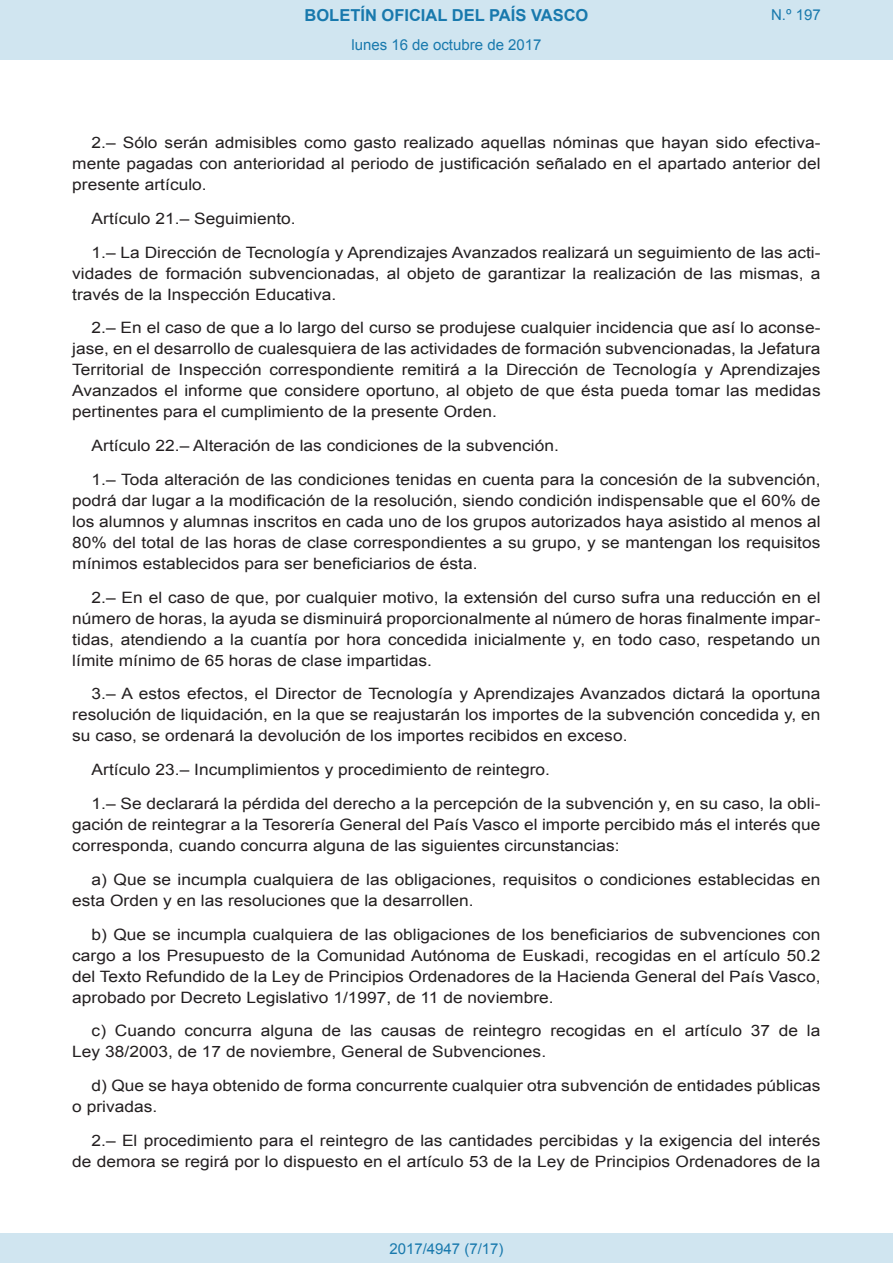
<style>
.page{position:relative;width:893px;height:1263px;background:#fff}
.page>*{position:absolute;margin:0;border:0;box-sizing:border-box;transform-origin:0 0}
.t1{font:700 16.5px "Arial";color:#1879ad}
.BOPVDetalle{font:15.6px/21px "Arial";color:#231f20;text-align:justify;scale:1.11 1}
.Paginacion_Centro{font:15px "Arial";color:#1879ad}
</style>
<div class="page">
<div style="left:0;top:0;width:893px;height:60px;background:#d0e5f0"></div>
<div style="left:0;top:1233px;width:893px;height:30px;background:#d0e5f0"></div>
<p class="t1" style="left:305px;top:4px;width:285px">BOLETÍN OFICIAL DEL PAÍS VASCO</p>
<p class="Paginacion_Centro" style="left:351px;top:35px;width:192px">lunes 16 de octubre de 2017</p>
<p class="Paginacion_Centro" style="left:771px;top:5px;width:51px">N.º 197</p>
<p class="BOPVDetalle" style="left:72px;top:132px;width:676px;text-indent:19px">2.– Sólo serán admisibles como gasto realizado aquellas nóminas que hayan sido efectiva&shy;mente pagadas con anterioridad al periodo de justificación señalado en el apartado anterior del presente artículo.</p>
<p class="BOPVDetalle" style="left:92px;top:208px;width:185px">Artículo 21.– Seguimiento.</p>
<p class="BOPVDetalle" style="left:72px;top:242px;width:676px;text-indent:19px">1.– La Dirección de Tecnología y Aprendizajes Avanzados realizará un seguimiento de las acti&shy;vidades de formación subvencionadas, al objeto de garantizar la realización de las mismas, a través de la Inspección Educativa.</p>
<p class="BOPVDetalle" style="left:72px;top:318px;width:676px;text-indent:19px">2.– En el caso de que a lo largo del curso se produjese cualquier incidencia que así lo aconse&shy;jase, en el desarrollo de cualesquiera de las actividades de formación subvencionadas, la Jefatura Territorial de Inspección correspondiente remitirá a la Dirección de Tecnología y Aprendizajes Avanzados el informe que considere oportuno, al objeto de que ésta pueda tomar las medidas pertinentes para el cumplimiento de la presente Orden.</p>
<p class="BOPVDetalle" style="left:92px;top:435px;width:422px">Artículo 22.– Alteración de las condiciones de la subvención.</p>
<p class="BOPVDetalle" style="left:72px;top:469px;width:676px;text-indent:19px">1.– Toda alteración de las condiciones tenidas en cuenta para la concesión de la subvención, podrá dar lugar a la modificación de la resolución, siendo condición indispensable que el 60% de los alumnos y alumnas inscritos en cada uno de los grupos autorizados haya asistido al menos al 80% del total de las horas de clase correspondientes a su grupo, y se mantengan los requisitos mínimos establecidos para ser beneficiarios de ésta.</p>
<p class="BOPVDetalle" style="left:72px;top:587px;width:676px;text-indent:19px">2.– En el caso de que, por cualquier motivo, la extensión del curso sufra una reducción en el número de horas, la ayuda se disminuirá proporcionalmente al número de horas finalmente impar&shy;tidas, atendiendo a la cuantía por hora concedida inicialmente y, en todo caso, respetando un límite mínimo de 65 horas de clase impartidas.</p>
<p class="BOPVDetalle" style="left:72px;top:684px;width:676px;text-indent:19px">3.– A estos efectos, el Director de Tecnología y Aprendizajes Avanzados dictará la oportuna resolución de liquidación, en la que se reajustarán los importes de la subvención concedida y, en su caso, se ordenará la devolución de los importes recibidos en exceso.</p>
<p class="BOPVDetalle" style="left:92px;top:759px;width:414px">Artículo 23.– Incumplimientos y procedimiento de reintegro.</p>
<p class="BOPVDetalle" style="left:72px;top:793px;width:676px;text-indent:19px">1.– Se declarará la pérdida del derecho a la percepción de la subvención y, en su caso, la obli&shy;gación de reintegrar a la Tesorería General del País Vasco el importe percibido más el interés que corresponda, cuando concurra alguna de las siguientes circunstancias:</p>
<p class="BOPVDetalle" style="left:72px;top:869px;width:676px;text-indent:19px">a) Que se incumpla cualquiera de las obligaciones, requisitos o condiciones establecidas en esta Orden y en las resoluciones que la desarrollen.</p>
<p class="BOPVDetalle" style="left:72px;top:924px;width:676px;text-indent:19px">b) Que se incumpla cualquiera de las obligaciones de los beneficiarios de subvenciones con cargo a los Presupuesto de la Comunidad Autónoma de Euskadi, recogidas en el artículo 50.2 del Texto Refundido de la Ley de Principios Ordenadores de la Hacienda General del País Vasco, aprobado por Decreto Legislativo 1/1997, de 11 de noviembre.</p>
<p class="BOPVDetalle" style="left:72px;top:1020px;width:675px;text-indent:19px">c) Cuando concurra alguna de las causas de reintegro recogidas en el artículo 37 de la<br>Ley 38/2003, de 17 de noviembre, General de Subvenciones.</p>
<p class="BOPVDetalle" style="left:72px;top:1075px;width:676px;text-indent:19px">d) Que se haya obtenido de forma concurrente cualquier otra subvención de entidades públicas o privadas.</p>
<p class="BOPVDetalle" style="left:72px;top:1130px;width:676px;text-align:right">2.– El procedimiento para el reintegro de las cantidades percibidas y la exigencia del interés de demora se regirá por lo dispuesto en el artículo 53 de la Ley de Principios Ordenadores de la</p>
<p class="Paginacion_Centro" style="left:389px;top:1238px;width:116px">2017/4947 (7/17)</p>
</div>
